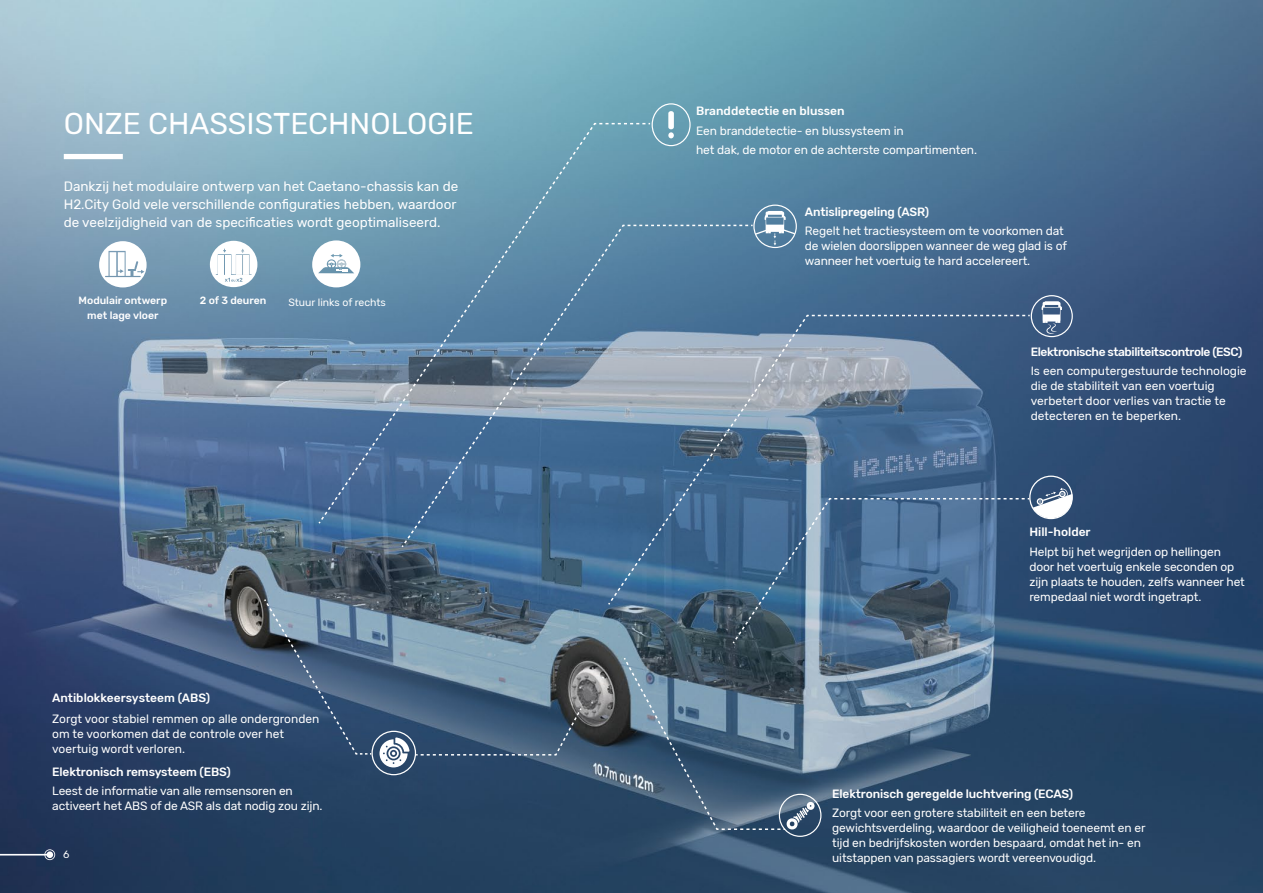
<style>
.page{position:relative;width:1263px;height:893px;background:#fff}
.page>*{position:absolute;margin:0;border:0;box-sizing:border-box;transform-origin:0 0}
.Titles{font:30px "Rubik";color:#fff}
.Body{font:13.5px/18px "Rubik";color:#fff}
.Body-2{font:12px/15px "Rubik";letter-spacing:-.01em;color:#fff}
.Body-3{font:500 12px "Rubik";letter-spacing:-.01em;color:#fff}
.Body-4{font:500 12px/19.5px "Rubik";letter-spacing:-.035em;color:#fff}
.Titles-2{font:500 10.5px "Rubik";color:#fff}
.Titles-3{font:10.5px "Rubik";color:#fff}
.Body-5{font:10.5px "Rubik";color:#fff}
.s1{font-weight:400}
</style>
<div class="page">
<img style="left:0;top:0;width:1263px;height:893px">
<div style="left:64px;top:154px;width:59px;height:5px;background:#fff"></div>
<div style="left:779px;top:794px;width:42px;height:43px;border:1px solid #fff;border-radius:50%"></div>
<div style="left:371px;top:731px;width:45px;height:44px;border:1px solid #fff;border-radius:50%"></div>
<svg style="left:379px;top:737px;width:30px;height:30px"></svg>
<div style="left:652px;top:103px;width:39px;height:43px;border:1px solid #fff;border-radius:50%"></div>
<div style="left:668px;top:111px;width:6px;height:18px;background:#fff;border-radius:3px"></div>
<svg style="left:668px;top:132px;width:6px;height:6px"></svg>
<div style="left:1029px;top:476px;width:44px;height:43px;border:1px solid #fff;border-radius:50%"></div>
<div style="left:753px;top:205px;width:44px;height:43px;border:1px solid #fff;border-radius:50%"></div>
<svg style="left:317px;top:122px;width:335px;height:403px;background:#6b96af"></svg>
<div style="left:1031px;top:295px;width:42px;height:42px;border:1px solid #fff;border-radius:50%"></div>
<svg style="left:1041px;top:301px;width:21px;height:33px"></svg>
<svg style="left:415px;top:706px;width:168px;height:50px;background:#3f5a76"></svg>
<svg style="left:627px;top:211px;width:169px;height:34px;background:#6992ad"></svg>
<svg style="left:400px;top:224px;width:354px;height:325px;background:#577d9e"></svg>
<svg style="left:622px;top:656px;width:193px;height:175px;background:#4f687f"></svg>
<svg style="left:0;top:849px;width:55px;height:11px"></svg>
<svg style="left:263px;top:597px;width:110px;height:158px;background:#4b6583"></svg>
<svg style="left:731px;top:488px;width:341px;height:157px;background:#4a6682"></svg>
<svg style="left:607px;top:314px;width:424px;height:292px;background:#5a7998"></svg>
<svg style="left:312px;top:240px;width:48px;height:47px"></svg>
<svg style="left:210px;top:241px;width:47px;height:46px"></svg>
<svg style="left:99px;top:241px;width:48px;height:46px"></svg>
<p class="Titles" style="left:64px;top:107px;width:412px">ONZE CHASSISTECHNOLOGIE</p>
<p class="Body" style="left:64px;top:177px;width:396px">Dankzij het modulaire ontwerp van het Caetano-chassis kan de<br>H2.City Gold vele verschillende configuraties hebben, waardoor de veelzijdigheid van de specificaties wordt geoptimaliseerd.</p>
<p class="Titles-2" style="left:79px;top:295px;width:90px">Modulair ontwerp</p>
<p class="Titles-2" style="left:87px;top:309px;width:73px">met lage vloer</p>
<p class="Titles-2" style="left:200px;top:295px;width:68px">2 of 3 deuren</p>
<p class="Titles-3" style="left:288px;top:296px;width:99px">Stuur links of rechts</p>
<p class="Body-3" style="left:696px;top:104px;width:150px">Branddetectie en blussen</p>
<p class="Body-2" style="left:696px;top:123px;width:209px">Een branddetectie- en blussysteem in</p>
<p class="Body-2" style="left:696px;top:143px;width:282px">het dak, de motor en de achterste compartimenten.</p>
<p class="Body-3" style="left:805px;top:205px;width:126px">Antislipregeling (ASR)</p>
<p class="Body-2" style="left:805px;top:224px;width:263px">Regelt het tractiesysteem om te voorkomen dat de wielen doorslippen wanneer de weg glad is of wanneer het voertuig te hard accelereert.</p>
<p class="Body-4" style="left:1031px;top:342px;width:217px">Elektronische stabiliteitscontrole (ESC)<br><span class="s1">Is een computergestuurde technologie</span></p>
<p class="Body-2" style="left:1031px;top:379px;width:196px">die de stabiliteit van een voertuig verbetert door verlies van tractie te detecteren en te beperken.</p>
<p class="Body-3" style="left:1029px;top:525px;width:63px">Hill-holder</p>
<p class="Body-2" style="left:1029px;top:544px;width:217px">Helpt bij het wegrijden op hellingen door het voertuig enkele seconden op zijn plaats te houden, zelfs wanneer het rempedaal niet wordt ingetrapt.</p>
<p class="Body-3" style="left:52px;top:691px;width:159px">Antiblokkeersysteem (ABS)</p>
<p class="Body-2" style="left:52px;top:712px;width:269px">Zorgt voor stabiel remmen op alle ondergronden om te voorkomen dat de controle over het voertuig wordt verloren.</p>
<p class="Body-3" style="left:52px;top:765px;width:180px">Elektronisch remsysteem (EBS)</p>
<p class="Body-2" style="left:52px;top:784px;width:272px">Leest de informatie van alle remsensoren en activeert het ABS of de ASR als dat nodig zou zijn.</p>
<p class="Body-3" style="left:832px;top:787px;width:243px">Elektronisch geregelde luchtvering (ECAS)</p>
<p class="Body-2" style="left:832px;top:806px;width:315px">Zorgt voor een grotere stabiliteit en een betere gewichtsverdeling, waardoor de veiligheid toeneemt en er tijd en bedrijfskosten worden bespaard, omdat het in- en uitstappen van passagiers wordt vereenvoudigd.</p>
<p class="Body-5" style="left:63px;top:849px;width:8px">6</p>
</div>
